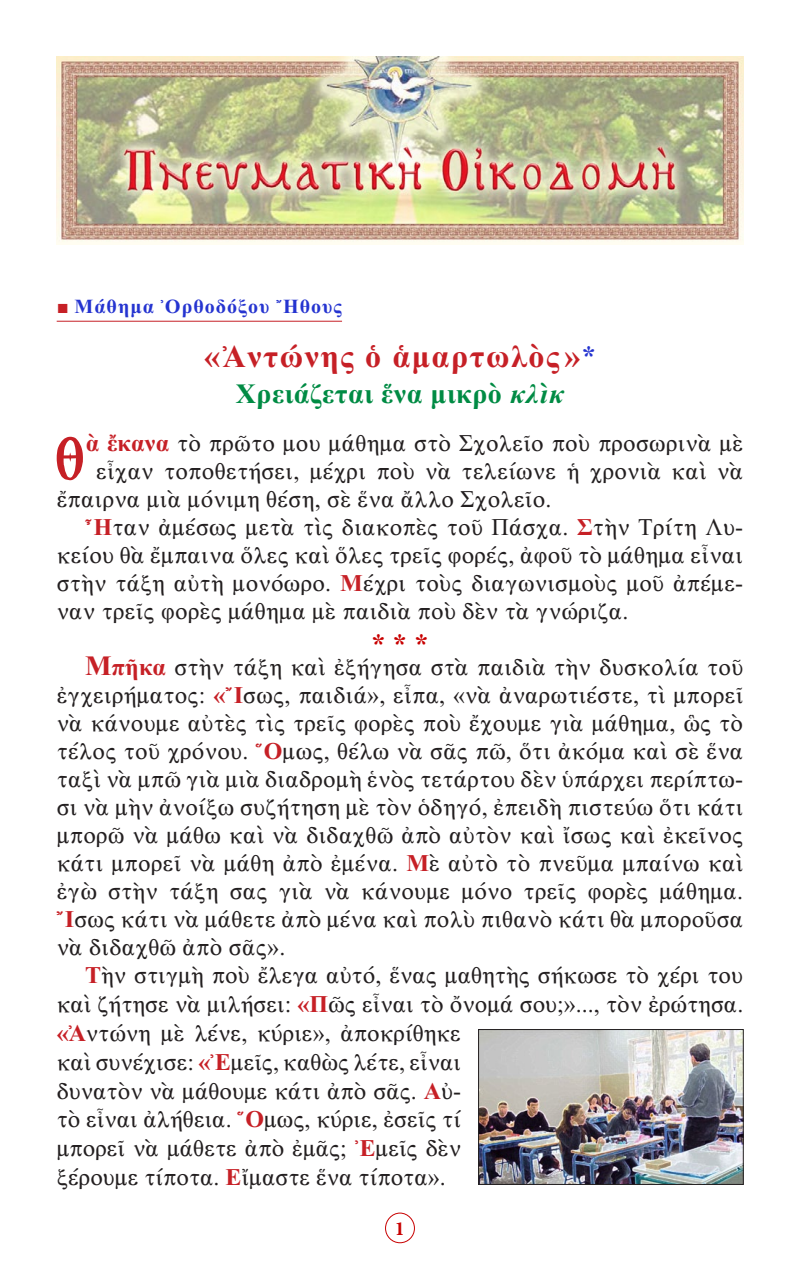
<style>
.page{position:relative;width:800px;height:1270px;background:#fff}
.page>*{position:absolute;margin:0;border:0;box-sizing:border-box;transform-origin:0 0}
.t1{font:62.2px "BYZIMAK";color:#c62026}
.t2{font:32px "CTOS New Times Bold Test 1";letter-spacing:.05em;color:#c62026}
.t3{font:28px "CTOS New Times Bold Test 1";letter-spacing:.02em;color:#008b44}
.Asteriskoi{font:28px "CTOS New Times Bold Test 1";color:#c80000}
.t4{font:24px/28px "CTOS New Times Roman Test 1";color:#231f20}
.t5{font:20px "CTOS New Times Bold Test 1";letter-spacing:.05em;color:#2534d0}
.t6{font:700 20px "Minion Pro";color:#c80000}
.s1{font-family:"Times New Roman";color:#c62026}
.s2{font-size:28px;color:#2534d0}
.s3{font-family:"CTOS New Times Bold Italic Test 1"}
.s4{font-family:"CTOS New Times Bold Test 1";color:#c62026}
.s5{font-family:"CTOS New Times Bold Test 1";font-size:28px;color:#c62026}
</style>
<div class="page">
<div style="left:385px;top:1213px;width:30px;height:30px;border:1px solid #c80000;border-radius:50%"></div>
<hr style="left:57px;top:321px;width:285px;height:1px;background:#c62026">
<img style="left:57px;top:57px;width:686px;height:187px">
<img style="left:480px;top:1031px;width:262px;height:152px">
<div style="left:478px;top:1029px;width:266px;height:156px;border:1px solid #231f20"></div>
<p class="t5" style="left:57px;top:295px;width:287px"><span class="s1">■</span> Μάθημα Ὀρθοδόξου Ἤθους</p>
<p class="t2" style="left:204px;top:338px;width:393px">«Ἀντώνης ὁ ἁμαρτωλὸς»<span class="s2">*</span></p>
<p class="t3" style="left:236px;top:378px;width:330px">Χρειάζεται ἕνα μικρὸ <span class="s3">κλὶκ</span></p>
<p class="t1" style="left:54px;top:421px;width:32px">Θ</p>
<p class="t4" style="left:86px;top:429px;width:659px"><span class="s4">ὰ ἔκανα</span> τὸ πρῶτο μου μάθημα στὸ Σχολεῖο ποὺ προσωρινὰ μὲ</p>
<p class="t4" style="left:57px;top:457px;width:688px;text-indent:39px">εἶχαν τοποθετήσει, μέχρι ποὺ νὰ τελείωνε ἡ χρονιὰ καὶ νὰ ἔπαιρνα μιὰ μόνιμη θέση, σὲ ἕνα ἄλλο Σχολεῖο.</p>
<p class="t4" style="left:57px;top:513px;width:688px;text-align:justify;text-indent:28px"><span class="s4">Ἦ</span>ταν ἀμέσως μετὰ τὶς διακοπὲς τοῦ Πάσχα. <span class="s4">Σ</span>τὴν Τρίτη Λυ&shy;κείου θὰ ἔμπαινα ὅλες καὶ ὅλες τρεῖς φορές, ἀφοῦ τὸ μάθημα εἶναι στὴν τάξη αὐτὴ μονόωρο. <span class="s4">Μ</span>έχρι τοὺς διαγωνισμοὺς μοῦ ἀπέμε&shy;ναν τρεῖς φορὲς μάθημα μὲ παιδιὰ ποὺ δὲν τὰ γνώριζα.</p>
<p class="Asteriskoi" style="left:371px;top:628px;width:59px">* * *</p>
<p class="t4" style="left:57px;top:653px;width:688px;text-align:justify;text-indent:28px"><span class="s5">Μ</span><span class="s4">πῆκα</span> στὴν τάξη καὶ ἐξήγησα στὰ παιδιὰ τὴν δυσκολία τοῦ ἐγχειρήματος: <span class="s4">«Ἴ</span>σως, παιδιά», εἶπα, «νὰ ἀναρωτιέστε, τὶ μπορεῖ νὰ κάνουμε αὐτὲς τὶς τρεῖς φορὲς ποὺ ἔχουμε γιὰ μάθημα, ὣς τὸ τέλος τοῦ χρόνου. <span class="s4">Ὅ</span>μως, θέλω νὰ σᾶς πῶ, ὅτι ἀκόμα καὶ σὲ ἕνα ταξὶ νὰ μπῶ γιὰ μιὰ διαδρομὴ ἑνὸς τετάρτου δὲν ὑπάρχει περίπτω&shy;σι νὰ μὴν ἀνοίξω συζήτηση μὲ τὸν ὁδηγό, ἐπειδὴ πιστεύω ὅτι κάτι μπορῶ νὰ μάθω καὶ νὰ διδαχθῶ ἀπὸ αὐτὸν καὶ ἴσως καὶ ἐκεῖνος κάτι μπορεῖ νὰ μάθη ἀπὸ ἐμένα. <span class="s4">Μ</span>ὲ αὐτὸ τὸ πνεῦμα μπαίνω καὶ ἐγὼ στὴν τάξη σας γιὰ νὰ κάνουμε μόνο τρεῖς φορὲς μάθημα.<br><span class="s4">Ἴ</span>σως κάτι νὰ μάθετε ἀπὸ μένα καὶ πολὺ πιθανὸ κάτι θὰ μποροῦσα νὰ διδαχθῶ ἀπὸ σᾶς».</p>
<p class="t4" style="left:57px;top:961px;width:688px;line-height:28.8px;text-indent:28px"><span class="s4">Τ</span>ὴν στιγμὴ ποὺ ἔλεγα αὐτό, ἕνας μαθητὴς σήκωσε τὸ χέρι του καὶ ζήτησε νὰ μιλήσει: <span class="s4">«Π</span>ῶς εἶναι τὸ ὄνομά σου;»..., τὸν ἐρώτησα. <span class="s4">«Ἀ</span>ντώνη μὲ λένε, κύριε», ἀποκρίθηκε<br>καὶ συνέχισε: <span class="s4">«Ἐ</span>μεῖς, καθὼς λέτε, εἶναι<br>δυνατὸν νὰ μάθουμε κάτι ἀπὸ σᾶς. <span class="s4">Α</span>ὐ-<br>τὸ εἶναι ἀλήθεια. <span class="s4">Ὅ</span>μως, κύριε, ἐσεῖς τί<br>μπορεῖ νὰ μάθετε ἀπὸ ἐμᾶς; <span class="s4">Ἐ</span>μεῖς δὲν<br>ξέρουμε τίποτα. <span class="s4">Ε</span>ἴμαστε ἕνα τίποτα».</p>
<p class="t6" style="left:395px;top:1214px;width:11px">1</p>
</div>
